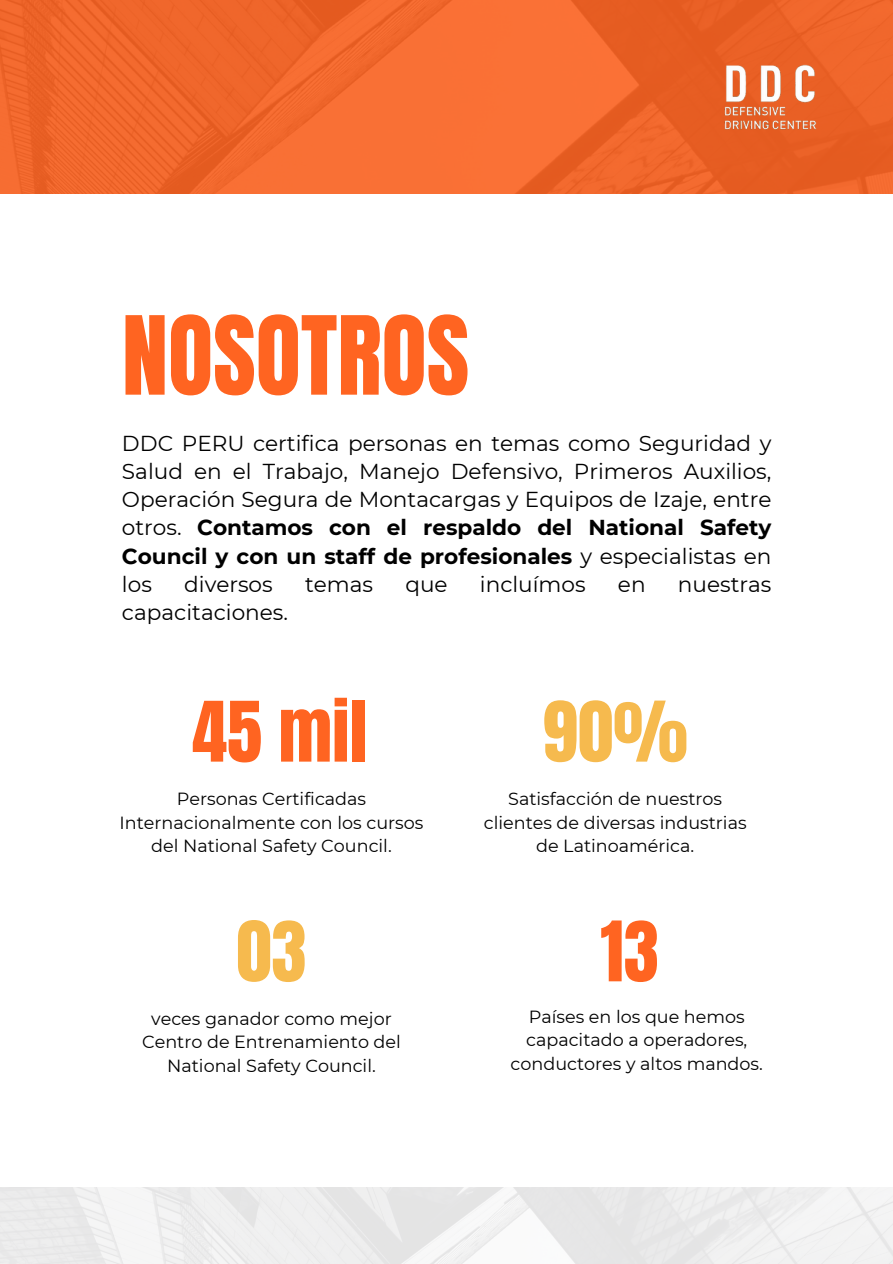
<style>
.page{position:relative;width:893px;height:1264px;background:#fff}
.page>*{position:absolute;margin:0;border:0;box-sizing:border-box;transform-origin:0 0}
.t1{font:92.55px "Anton";color:#ff6421}
.t2{font:70.65px "Anton";color:#ff6421}
.t3{font:70.65px "Anton";color:#f6ba4e}
.t4{font:21.6px/28.2px "Montserrat";color:#000;text-align:justify}
.t5{font:17.55px/23.9px "Montserrat";color:#000;text-align:center}
.s1{font-weight:700}
</style>
<div class="page">
<div style="left:0;top:0;width:892px;height:193px;background:linear-gradient(to right,#f46a2f,#ed6429)"></div>
<img style="left:707px;top:53px;width:116px;height:92px">
<div style="left:0;top:1186px;width:892px;height:77px;background:#ededed"></div>
<p class="t1" style="left:122px;top:289px;width:349px">NOSOTROS</p>
<p class="t4" style="left:122px;top:429px;width:651px">DDC PERU certifica personas en temas como Seguridad y Salud en el Trabajo, Manejo Defensivo, Primeros Auxilios, Operación Segura de Montacargas y Equipos de Izaje, entre otros. <span class="s1">Contamos con el respaldo del National Safety Council y con un staff de profesionales</span> y especialistas en los</p>
<p class="t4" style="left:184px;top:570px;width:90px">diversos</p>
<p class="t4" style="left:305px;top:570px;width:70px">temas</p>
<p class="t4" style="left:405px;top:570px;width:44px">que</p>
<p class="t4" style="left:480px;top:570px;width:107px">incluímos</p>
<p class="t4" style="left:618px;top:570px;width:29px">en</p>
<p class="t4" style="left:678px;top:570px;width:95px">nuestras</p>
<p class="t4" style="left:122px;top:598px;width:167px">capacitaciones.</p>
<p class="t2" style="left:192px;top:681px;width:176px">45 mil</p>
<h1 class="t5" style="left:120px;top:786px;width:305px">Personas Certificadas<br>Internacionalmente con los cursos del National Safety Council.</h1>
<p class="t3" style="left:236px;top:900px;width:71px">03</p>
<p class="t5" style="left:142px;top:1006px;width:260px">veces ganador como mejor<br>Centro de Entrenamiento del<br>National Safety Council.</p>
<h3 class="t3" style="left:542px;top:681px;width:147px">90%</h3>
<h2 class="t5" style="left:483px;top:786px;width:264px">Satisfacción de nuestros clientes de diversas industrias de Latinoamérica.</h2>
<p class="t2" style="left:600px;top:900px;width:60px">13</p>
<h2 class="t5" style="left:510px;top:1004px;width:254px">Países en los que hemos capacitado a operadores, conductores y altos mandos.</h2>
</div>
